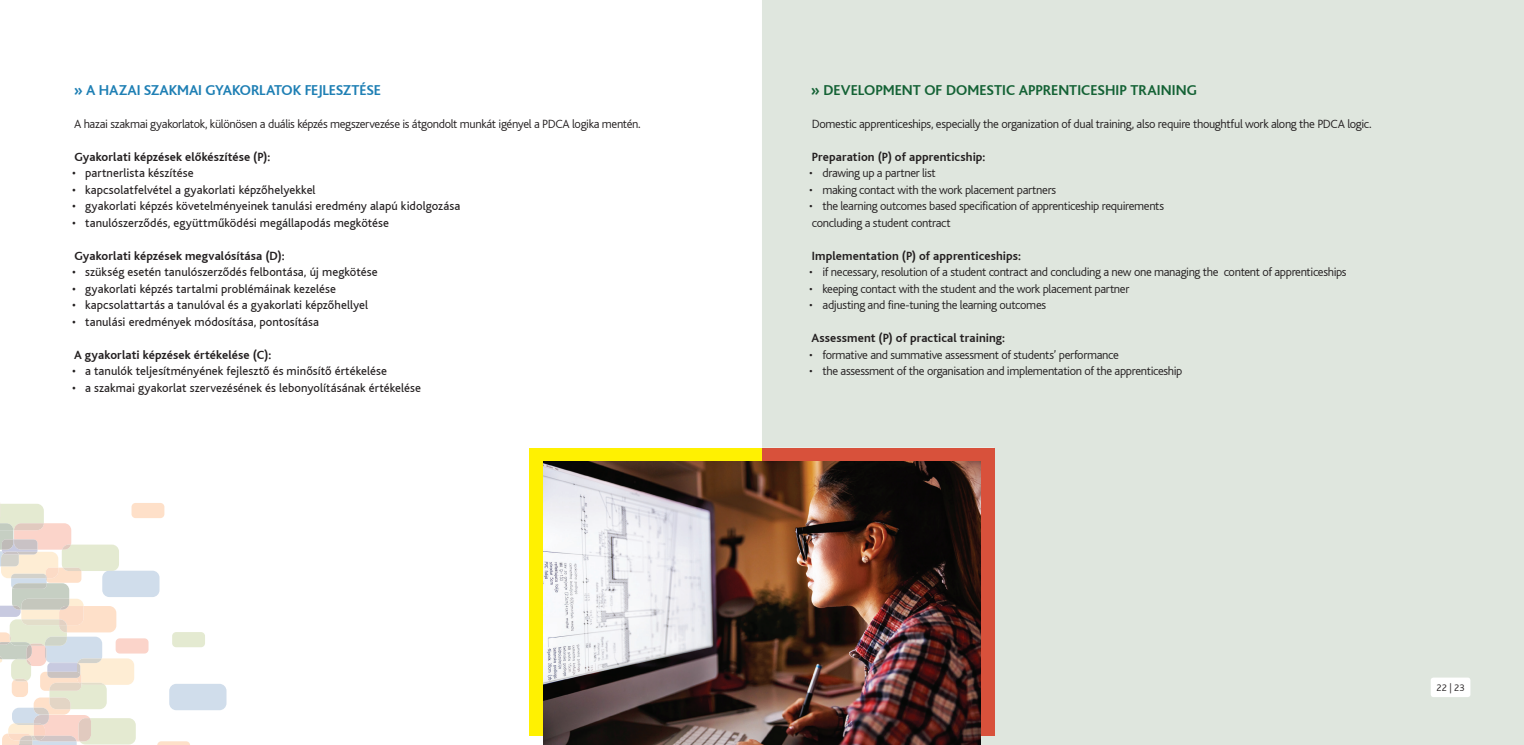
<style>
.page{position:relative;width:1524px;height:745px;background:#fff}
.page>*{position:absolute;margin:0;border:0;box-sizing:border-box;transform-origin:0 0}
.t1{font:700 15px "Bliss";color:#146235}
.t2{font:700 15px "Bliss";letter-spacing:-.01em;color:#1e7fb4}
.t3{font:300 12.5px/16.5px "Bliss CE";letter-spacing:-.025em;color:#231f20}
.t4{font:12.5px "Bliss CE";letter-spacing:.005em;color:#231f20}
.t5{font:700 12.5px "Bliss";letter-spacing:.005em;color:#231f20}
.t6{font:300 10px "Bliss CE";color:#231f20}
</style>
<div class="page">
<div style="left:530px;top:447px;width:232px;height:288px;background:#fff101"></div>
<div style="left:172px;top:631px;width:33px;height:15px;background:#e4ead1;border-radius:4px"></div>
<svg style="left:0;top:503px;width:190px;height:242px"></svg>
<div style="left:169px;top:683px;width:57px;height:26px;background:#d0ddeb;border-radius:7px"></div>
<div style="left:762px;top:0;width:762px;height:744px;background:#dfe6de"></div>
<div style="left:762px;top:447px;width:232px;height:288px;background:#d8513b"></div>
<div style="left:1430px;top:677px;width:40px;height:19px;background:#fff;border-radius:3px"></div>
<img style="left:543px;top:461px;width:437px;height:283px">
<p class="t2" style="left:74px;top:82px;width:309px">» A HAZAI SZAKMAI GYAKORLATOK FEJLESZTÉSE</p>
<p class="t3" style="left:74px;top:115px;width:568px">A hazai szakmai gyakorlatok, különösen a duális képzés megszervezése is átgondolt munkát igényel a PDCA logika mentén.</p>
<p class="t5" style="left:75px;top:150px;width:197px">Gyakorlati képzések előkészítése (P):</p>
<p class="t4" style="left:72px;top:166px;width:123px">• partnerlista készítése</p>
<p class="t4" style="left:72px;top:182px;width:245px">• kapcsolatfelvétel a gyakorlati képzőhelyekkel</p>
<p class="t4" style="left:72px;top:199px;width:390px">• gyakorlati képzés követelményeinek tanulási eredmény alapú kidolgozása</p>
<p class="t4" style="left:72px;top:215px;width:319px">• tanulószerződés, együttműködési megállapodás megkötése</p>
<p class="t5" style="left:75px;top:249px;width:212px">Gyakorlati képzések megvalósítása (D):</p>
<p class="t4" style="left:72px;top:265px;width:307px">• szükség esetén tanulószerződés felbontása, új megkötése</p>
<p class="t4" style="left:72px;top:281px;width:265px">• gyakorlati képzés tartalmi problémáinak kezelése</p>
<p class="t4" style="left:72px;top:298px;width:298px">• kapcsolattartás a tanulóval és a gyakorlati képzőhellyel</p>
<p class="t4" style="left:72px;top:314px;width:249px">• tanulási eredmények módosítása, pontosítása</p>
<p class="t5" style="left:74px;top:348px;width:199px">A gyakorlati képzések értékelése (C):</p>
<p class="t4" style="left:72px;top:364px;width:316px">• a tanulók teljesítményének fejlesztő és minősítő értékelése</p>
<p class="t4" style="left:72px;top:380px;width:350px">• a szakmai gyakorlat szervezésének és lebonyolításának értékelése</p>
<p class="t1" style="left:811px;top:82px;width:387px">» DEVELOPMENT OF DOMESTIC APPRENTICESHIP TRAINING</p>
<p class="t3" style="left:812px;top:115px;width:561px">Domestic apprenticeships, especially the organization of dual training, also require thoughtful work along the PDCA logic.</p>
<p class="t5" style="left:812px;top:150px;width:175px">Preparation (P) of apprenticship:</p>
<p class="t3" style="left:809px;top:165px;width:128px">• drawing up a partner list</p>
<p class="t3" style="left:809px;top:181px;width:248px">• making contact with the work placement partners</p>
<p class="t3" style="left:809px;top:198px;width:356px">• the learning outcomes based specification of apprenticeship requirements concluding a student contract</p>
<p class="t5" style="left:812px;top:249px;width:210px">Implementation (P) of apprenticeships:</p>
<p class="t3" style="left:809px;top:264px;width:539px">• if necessary, resolution of a student contract and concluding a new one managing the content of apprenticeships</p>
<p class="t3" style="left:809px;top:280px;width:321px">• keeping contact with the student and the work placement partner</p>
<p class="t3" style="left:809px;top:297px;width:238px">• adjusting and fine-tuning the learning outcomes</p>
<p class="t5" style="left:811px;top:331px;width:195px">Assessment (P) of practical training:</p>
<p class="t3" style="left:809px;top:346px;width:311px">• formative and summative assessment of students’ performance</p>
<p class="t3" style="left:809px;top:363px;width:375px">• the assessment of the organisation and implementation of the apprenticeship</p>
<p class="t6" style="left:1436px;top:681px;width:29px">22 | 23</p>
</div>
